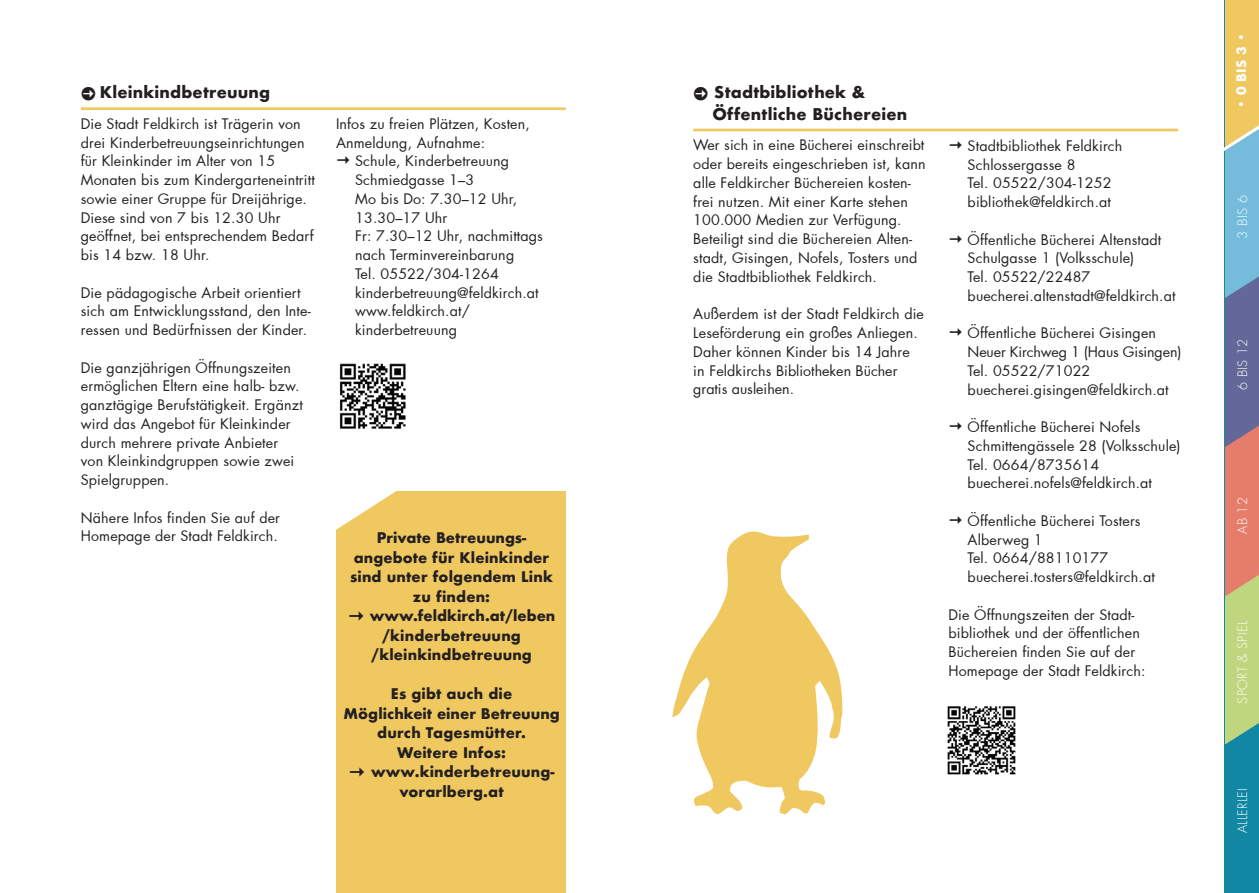
<style>
.page{position:relative;width:1259px;height:893px;background:#fff}
.page>*{position:absolute;margin:0;border:0;box-sizing:border-box;transform-origin:0 0}
.t1{font:700 15.75px/21.6px "Futura";letter-spacing:.01em;color:#231f20}
.t2{font:14.25px/18.8px "Futura";letter-spacing:.01em;color:#231f20}
.t3{font:700 14.25px "Futura";letter-spacing:.01em;color:#231f20}
.t4{font:300 12.9px "Futura";color:#fff}
.t5{font:300 12.75px "Futura";letter-spacing:.03em;color:#fff}
.t6{font:700 12.75px "Futura";color:#fff}
</style>
<div class="page">
<div style="left:1225px;top:0;width:34px;height:893px;background:#1187a4"></div>
<svg style="left:1224px;top:0;width:35px;height:744px;background:#a8a48d"></svg>
<hr style="left:693px;top:129px;width:485px;height:2px;background:#f0c860">
<img style="left:947px;top:706px;width:69px;height:69px">
<div style="left:336px;top:491px;width:229px;height:402px;background:#f0c860"></div>
<svg style="left:336px;top:491px;width:60px;height:39px"></svg>
<hr style="left:81px;top:107px;width:485px;height:3px;background:#f0c860">
<img style="left:339px;top:363px;width:67px;height:66px">
<svg style="left:672px;top:531px;width:170px;height:283px;fill:#f0c860"></svg>
<p class="t1" style="left:100px;top:81px;width:172px">Kleinkindbetreuung</p>
<p class="t2" style="left:81px;top:114px;width:235px">Die Stadt Feldkirch ist Trägerin von drei Kinderbetreuungseinrichtungen für Kleinkinder im Alter von 15<br>Monaten bis zum Kindergarteneintritt sowie einer Gruppe für Dreijährige.<br>Diese sind von 7 bis 12.30 Uhr geöffnet, bei entsprechendem Bedarf bis 14 bzw. 18 Uhr.</p>
<p class="t2" style="left:81px;top:283px;width:231px">Die pädagogische Arbeit orientiert sich am Entwicklungsstand, den Inte&shy;ressen und Bedürfnissen der Kinder.</p>
<p class="t2" style="left:81px;top:358px;width:223px">Die ganzjährigen Öffnungszeiten ermöglichen Eltern eine halb- bzw. ganztägige Berufstätigkeit. Ergänzt wird das Angebot für Kleinkinder durch mehrere private Anbieter von Kleinkindgruppen sowie zwei<br>Spielgruppen.</p>
<p class="t2" style="left:81px;top:508px;width:201px">Nähere Infos finden Sie auf der<br>Homepage der Stadt Feldkirch.</p>
<p class="t2" style="left:336px;top:114px;width:195px">Infos zu freien Plätzen, Kosten,<br>Anmeldung, Aufnahme:</p>
<p class="t2" style="left:355px;top:152px;width:189px">Schule, Kinderbetreuung<br>Schmiedgasse 1–3<br>Mo bis Do: 7.30–12 Uhr,<br>13.30–17 Uhr<br>Fr: 7.30–12 Uhr, nachmittags nach Terminvereinbarung<br>Tel. 05522/304-1264 kinderbetreuung@feldkirch.at www.feldkirch.at/ kinderbetreuung</p>
<p class="t3" style="left:377px;top:527px;width:151px">Private Betreuungs-</p>
<p class="t3" style="left:354px;top:547px;width:197px">angebote für Kleinkinder</p>
<p class="t3" style="left:350px;top:566px;width:204px">sind unter folgendem Link</p>
<p class="t3" style="left:413px;top:586px;width:79px">zu finden:</p>
<p class="t3" style="left:370px;top:605px;width:187px">www.feldkirch.at/leben</p>
<p class="t3" style="left:382px;top:625px;width:140px">/kinderbetreuung</p>
<p class="t3" style="left:371px;top:644px;width:162px">/kleinkindbetreuung</p>
<p class="t3" style="left:391px;top:683px;width:123px">Es gibt auch die</p>
<p class="t3" style="left:343px;top:703px;width:218px">Möglichkeit einer Betreuung</p>
<p class="t3" style="left:377px;top:722px;width:150px">durch Tagesmütter.</p>
<p class="t3" style="left:397px;top:742px;width:111px">Weitere Infos:</p>
<p class="t3" style="left:371px;top:761px;width:185px">www.kinderbetreuung-</p>
<p class="t3" style="left:399px;top:781px;width:106px">vorarlberg.at</p>
<p class="t1" style="left:712px;top:81px;width:196px">Stadtbibliothek &amp;<br>Öffentliche Büchereien</p>
<p class="t2" style="left:693px;top:136px;width:234px">Wer sich in eine Bücherei einschreibt oder bereits eingeschrieben ist, kann alle Feldkircher Büchereien kosten&shy;frei nutzen. Mit einer Karte stehen 100.000 Medien zur Verfügung.<br>Beteiligt sind die Büchereien Alten&shy;stadt, Gisingen, Nofels, Tosters und die Stadtbibliothek Feldkirch.</p>
<p class="t2" style="left:693px;top:304px;width:232px">Außerdem ist der Stadt Feldkirch die<br>Leseförderung ein großes Anliegen.<br>Daher können Kinder bis 14 Jahre in Feldkirchs Bibliotheken Bücher gratis ausleihen.</p>
<p class="t2" style="left:967px;top:136px;width:156px">Stadtbibliothek Feldkirch<br>Schlossergasse 8<br>Tel. 05522/304-1252 bibliothek@feldkirch.at</p>
<p class="t2" style="left:967px;top:230px;width:209px">Öffentliche Bücherei Altenstadt<br>Schulgasse 1 (Volksschule)<br>Tel. 05522/22487 buecherei.altenstadt@feldkirch.at</p>
<p class="t2" style="left:967px;top:324px;width:215px">Öffentliche Bücherei Gisingen<br>Neuer Kirchweg 1 (Haus Gisingen)<br>Tel. 05522/71022 buecherei.gisingen@feldkirch.at</p>
<p class="t2" style="left:967px;top:417px;width:214px">Öffentliche Bücherei Nofels<br>Schmittengässele 28 (Volksschule)<br>Tel. 0664/8735614 buecherei.nofels@feldkirch.at</p>
<p class="t2" style="left:967px;top:511px;width:189px">Öffentliche Bücherei Tosters<br>Alberweg 1<br>Tel. 0664/88110177 buecherei.tosters@feldkirch.at</p>
<p class="t2" style="left:948px;top:605px;width:198px">Die Öffnungszeiten der Stadt&shy;bibliothek und der öffentlichen<br>Büchereien finden Sie auf der<br>Homepage der Stadt Feldkirch:</p>
<p class="t6" style="left:1232px;top:109px;width:78px;rotate:-90deg">• 0 BIS 3 •</p>
<p class="t4" style="left:1234px;top:238px;width:45px;rotate:-90deg">3 BIS 6</p>
<p class="t5" style="left:1234px;top:390px;width:53px;rotate:-90deg">6 BIS 12</p>
<p class="t5" style="left:1234px;top:534px;width:38px;rotate:-90deg">AB 12</p>
<p class="t5" style="left:1234px;top:703px;width:84px;rotate:-90deg">SPORT &amp; SPIEL</p>
<p class="t5" style="left:1234px;top:833px;width:47px;rotate:-90deg">ALLERLEI</p>
</div>
